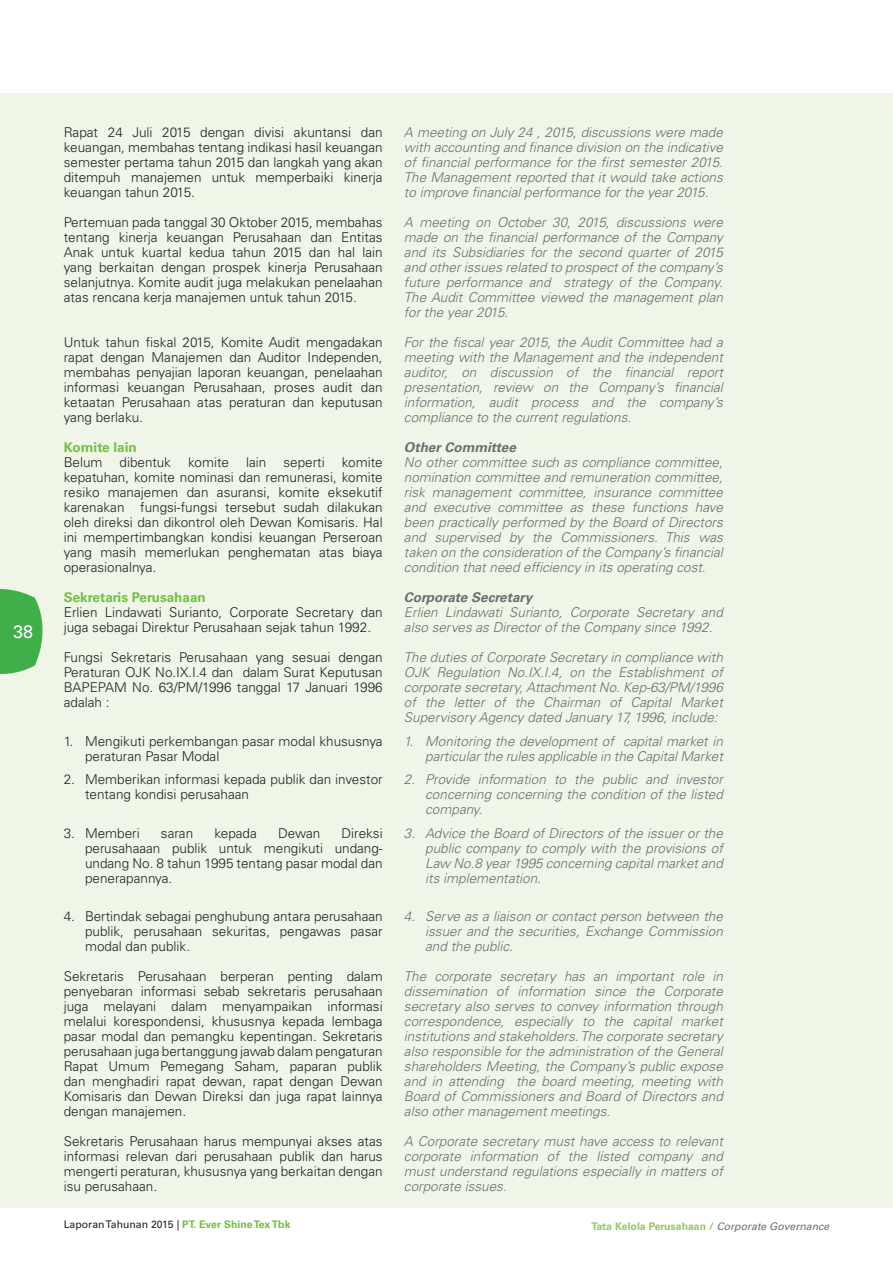
<style>
.page{position:relative;width:893px;height:1263px;background:#fff}
.page>*{position:absolute;margin:0;border:0;box-sizing:border-box;transform-origin:0 0}
.t1{font:18px "Univers LT Std";color:#fff}
.t2{font:italic 300 13.5px/15px "Univers LT Std";color:#6c6d70;text-align:justify}
.t3{font:300 13.5px/15px "Univers LT Std";color:#231f20;text-align:justify}
.t4{font:italic 700 13.5px "Univers LT Std";color:#6c6d70}
.t5{font:700 13.5px "Univers LT Std";color:#71bf44}
.t6{font:700 10.5px "Univers LT Std";color:#8dc964}
.t7{font:10.5px "Univers LT Std";color:#231f20}
.s1{font-weight:700;color:#71bf44}
.s2{font-weight:400;font-style:italic;color:#6c6d70}
</style>
<div class="page">
<div style="left:0;top:94px;width:893px;height:1114px;background:#eff6e8"></div>
<svg style="left:0;top:589px;width:43px;height:85px;background:#59b860"></svg>
<h1 class="t1" style="left:13px;top:621px;width:22px">38</h1>
<p class="t3" style="left:64px;top:125px;width:320px">Rapat 24 Juli 2015 dengan divisi akuntansi dan keuangan, membahas tentang indikasi hasil keuangan semester pertama tahun 2015 dan langkah yang akan ditempuh manajemen untuk memperbaiki kinerja keuangan tahun 2015.</p>
<p class="t3" style="left:64px;top:215px;width:320px">Pertemuan pada tanggal 30 Oktober 2015, membahas tentang kinerja keuangan Perusahaan dan Entitas Anak untuk kuartal kedua tahun 2015 dan hal lain yang berkaitan dengan prospek kinerja Perusahaan selanjutnya. Komite audit juga melakukan penelaahan atas rencana kerja manajemen untuk tahun 2015.</p>
<p class="t3" style="left:64px;top:335px;width:320px">Untuk tahun fiskal 2015, Komite Audit mengadakan rapat dengan Manajemen dan Auditor Independen, membahas penyajian laporan keuangan, penelaahan informasi keuangan Perusahaan, proses audit dan ketaatan Perusahaan atas peraturan dan keputusan yang berlaku.</p>
<p class="t5" style="left:64px;top:440px;width:75px">Komite lain</p>
<p class="t3" style="left:64px;top:455px;width:40px">Belum</p>
<p class="t3" style="left:120px;top:455px;width:53px">dibentuk</p>
<p class="t3" style="left:188px;top:455px;width:42px">komite</p>
<p class="t3" style="left:246px;top:455px;width:22px">lain</p>
<p class="t3" style="left:283px;top:455px;width:43px">seperti</p>
<p class="t3" style="left:64px;top:455px;width:320px;text-indent:278px">komite kepatuhan, komite nominasi dan remunerasi, komite resiko manajemen dan asuransi, komite eksekutif karenakan fungsi-fungsi tersebut sudah dilakukan oleh direksi dan dikontrol oleh Dewan Komisaris. Hal ini mempertimbangkan kondisi keuangan Perseroan yang masih memerlukan penghematan atas biaya operasionalnya.</p>
<p class="t5" style="left:64px;top:590px;width:144px">Sekretaris Perusahaan</p>
<p class="t3" style="left:64px;top:605px;width:320px">Erlien Lindawati Surianto, Corporate Secretary dan juga sebagai Direktur Perusahaan sejak tahun 1992.</p>
<p class="t3" style="left:64px;top:650px;width:320px">Fungsi Sekretaris Perusahaan yang sesuai dengan Peraturan OJK No.IX.I.4 dan dalam Surat Keputusan BAPEPAM No. 63/PM/1996 tanggal 17 Januari 1996 adalah :</p>
<p class="t3" style="left:85px;top:734px;width:299px;text-indent:-21px">1. Mengikuti perkembangan pasar modal khususnya peraturan Pasar Modal</p>
<p class="t3" style="left:85px;top:772px;width:299px;text-indent:-21px">2. Memberikan informasi kepada publik dan investor tentang kondisi perusahaan</p>
<p class="t3" style="left:64px;top:826px;width:78px">3. Memberi</p>
<p class="t3" style="left:161px;top:826px;width:34px">saran</p>
<p class="t3" style="left:214px;top:826px;width:44px">kepada</p>
<p class="t3" style="left:278px;top:826px;width:44px">Dewan</p>
<p class="t3" style="left:85px;top:826px;width:299px;text-indent:256px">Direksi perusahaaan publik untuk mengikuti undang&shy;undang No. 8 tahun 1995 tentang pasar modal dan penerapannya.</p>
<p class="t3" style="left:85px;top:909px;width:299px;text-indent:-21px">4. Bertindak sebagai penghubung antara perusahaan publik, perusahaan sekuritas, pengawas pasar modal dan publik.</p>
<p class="t3" style="left:64px;top:969px;width:320px">Sekretaris Perusahaan berperan penting dalam penyebaran informasi sebab sekretaris perusahaan juga melayani dalam menyampaikan informasi melalui korespondensi, khususnya kepada lembaga pasar modal dan pemangku kepentingan. Sekretaris perusahaan juga bertanggung jawab dalam pengaturan Rapat Umum Pemegang Saham, paparan publik dan menghadiri rapat dewan, rapat dengan Dewan Komisaris dan Dewan Direksi dan juga rapat lainnya dengan manajemen.</p>
<p class="t3" style="left:64px;top:1134px;width:320px">Sekretaris Perusahaan harus mempunyai akses atas informasi relevan dari perusahaan publik dan harus mengerti peraturan, khususnya yang berkaitan dengan isu perusahaan.</p>
<p class="t7" style="left:64px;top:1218px;width:228px">Laporan Tahunan 2015 | <span class="s1">PT. Ever Shine Tex Tbk</span></p>
<p class="t2" style="left:404px;top:125px;width:320px">A meeting on July 24 , 2015, discussions were made with accounting and finance division on the indicative of financial performance for the first semester 2015.<br>The Management reported that it would take actions to improve financial performance for the year 2015.</p>
<p class="t2" style="left:404px;top:215px;width:320px">A meeting on October 30, 2015, discussions were made on the financial performance of the Company and its Subsidiaries for the second quarter of 2015 and other issues related to prospect of the company’s future performance and strategy of the Company.<br>The Audit Committee viewed the management plan for the year 2015.</p>
<p class="t2" style="left:404px;top:335px;width:320px">For the fiscal year 2015, the Audit Committee had a meeting with the Management and the independent auditor, on discussion of the financial report presentation, review on the Company’s financial information, audit process and the company’s compliance to the current regulations.</p>
<p class="t4" style="left:404px;top:440px;width:113px">Other Committee</p>
<p class="t2" style="left:404px;top:455px;width:320px">No other committee such as compliance committee, nomination committee and remuneration committee, risk management committee, insurance committee and executive committee as these functions have been practically performed by the Board of Directors and supervised by the Commissioners. This was taken on the consideration of the Company’s financial condition that need efficiency in its operating cost.</p>
<p class="t4" style="left:404px;top:590px;width:130px">Corporate Secretary</p>
<p class="t2" style="left:404px;top:605px;width:320px">Erlien Lindawati Surianto, Corporate Secretary and also serves as Director of the Company since 1992.</p>
<p class="t2" style="left:404px;top:650px;width:320px">The duties of Corporate Secretary in compliance with OJK Regulation No.IX.I.4, on the Establishment of corporate secretary, Attachment No. Kep-63/PM/1996 of the letter of the Chairman of Capital Market Supervisory Agency dated January 17, 1996, include:</p>
<p class="t2" style="left:404px;top:734px;width:320px;text-align:right">1. Monitoring the development of capital market in particular the rules applicable in the Capital Market</p>
<p class="t2" style="left:425px;top:772px;width:299px;text-indent:-21px">2. Provide information to the public and investor concerning concerning the condition of the listed company.</p>
<p class="t2" style="left:425px;top:826px;width:299px;text-indent:-21px">3. Advice the Board of Directors of the issuer or the public company to comply with the provisions of Law No.8 year 1995 concerning capital market and its implementation.</p>
<p class="t2" style="left:425px;top:909px;width:299px;text-indent:-21px">4. Serve as a liaison or contact person between the issuer and the securities, Exchange Commission and the public.</p>
<p class="t2" style="left:404px;top:969px;width:320px">The corporate secretary has an important role in dissemination of information since the Corporate secretary also serves to convey information through correspondence, especially to the capital market institutions and stakeholders. The corporate secretary also responsible for the administration of the General shareholders Meeting, the Company’s public expose and in attending the board meeting, meeting with Board of Commissioners and Board of Directors and also other management meetings.</p>
<p class="t2" style="left:404px;top:1134px;width:320px">A Corporate secretary must have access to relevant corporate information of the listed company and must understand regulations especially in matters of corporate issues.</p>
<p class="t6" style="left:591px;top:1220px;width:239px">Tata Kelola Perusahaan / <span class="s2">Corporate Governance</span></p>
</div>
